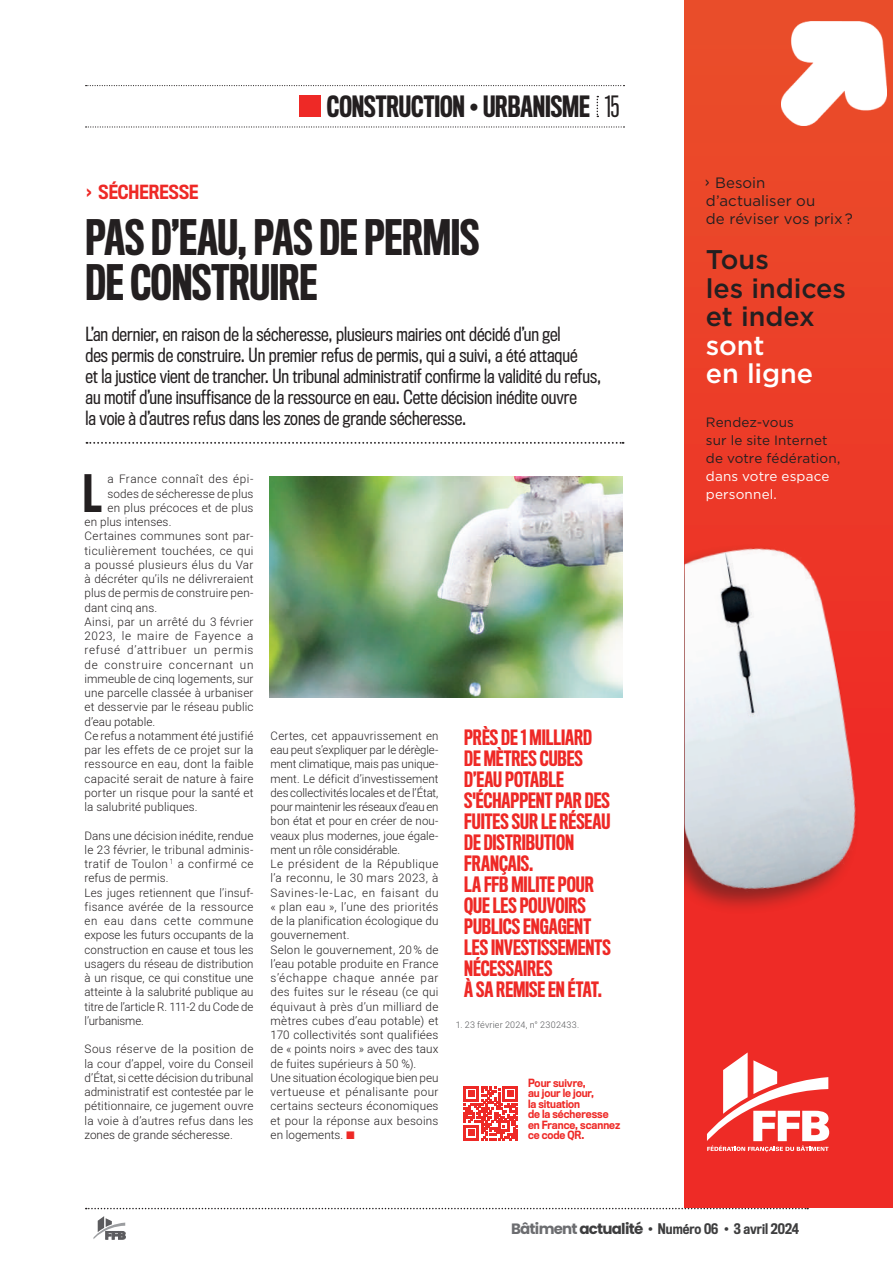
<style>
.page{position:relative;width:893px;height:1263px;background:#fff}
.page>*{position:absolute;margin:0;border:0;box-sizing:border-box;transform-origin:0 0}
.t1{font:500 47.4px "Titling Gothic FB Comp";color:#231f20}
.t2{font:500 45px/45px "Titling Gothic FB Comp";letter-spacing:-.01em;color:#231f20}
.t3{font:500 27px "Titling Gothic FB Comp";letter-spacing:-.005em;color:#231f20}
.t4{font:500 27px/28.5px "Gotham";letter-spacing:-.005em;color:#231f20}
.t5{font:500 27px/28.5px "Gotham";letter-spacing:-.005em;color:#fff}
.t6{font:500 19.5px/21px "Titling Gothic FB Comp";color:#ee2926}
.t7{font:18px/21px "Titling Gothic FB Cond";color:#231f20}
.t8{font:500 18px "Titling Gothic FB Cond";color:#ee2926}
.t9{font:15px/18px "Gotham";color:#231f20}
.t10{font:13.5px/18px "Gotham";letter-spacing:.005em;color:#231f20}
.t11{font:500 13.5px "Titling Gothic FB Cond";color:#3e3e3f}
.t12{font:13.5px/18px "Gotham";letter-spacing:.01em;color:#fff}
.t13{font:300 11.7px/14.2px "Heebo";letter-spacing:.015em;color:#231f20}
.t14{font:300 11.7px "Heebo";letter-spacing:.04em;color:#231f20}
.t15{font:300 11.7px "Heebo";letter-spacing:.065em;color:#231f20}
.t16{font:300 11.7px "Heebo";letter-spacing:.06em;color:#231f20}
.t17{font:300 11.7px "Heebo";letter-spacing:.055em;color:#231f20}
.t18{font:300 11.7px "Heebo";letter-spacing:.045em;color:#231f20}
.t19{font:500 10.5px/10.5px "Titling Gothic FB Narrow";color:#ee2926;scale:.95 1}
.t20{font:300 9px "Heebo";letter-spacing:.025em;color:#57585a}
.s1{font-weight:400}
.s2{font-family:"Titling Gothic FB Cond"}
.s3{font-family:"Poppins";font-weight:700;font-size:15px;color:#6c6d70}
.s4{font-family:"Poppins";font-weight:700;font-size:15px}
.s5{font-family:"Poppins";font-weight:400;font-size:15px}
</style>
<div class="page">
<svg style="left:86px;top:1208px;width:722px;height:1px"></svg>
<svg style="left:93px;top:1216px;width:33px;height:23px"></svg>
<svg style="left:87px;top:442px;width:537px;height:2px"></svg>
<img style="left:269px;top:477px;width:353px;height:221px">
<svg style="left:464px;top:1086px;width:54px;height:54px"></svg>
<svg style="left:86px;top:126px;width:538px;height:2px"></svg>
<svg style="left:86px;top:85px;width:538px;height:1px"></svg>
<div style="left:299px;top:96px;width:21px;height:21px;background:#ee2926"></div>
<svg style="left:597px;top:96px;width:1px;height:21px"></svg>
<svg style="left:685px;top:0;width:208px;height:1208px;background:#eb3b27"></svg>
<img style="left:685px;top:498px;width:208px;height:440px">
<svg style="left:707px;top:1052px;width:122px;height:100px"></svg>
<img style="left:781px;top:22px;width:105px;height:104px">
<h3 class="t8" style="left:87px;top:182px;width:113px">› SÉCHERESSE</h3>
<h3 class="t3" style="left:327px;top:91px;width:294px">CONSTRUCTION • URBANISME <span class="s1">15</span></h3>
<h2 class="t2" style="left:86px;top:217px;width:395px">PAS D’EAU, PAS DE PERMIS<br>DE CONSTRUIRE</h2>
<p class="t7" style="left:86px;top:324px;width:517px">L’an dernier, en raison de la sécheresse, plusieurs mairies ont décidé d’un gel<br>des permis de construire. Un premier refus de permis, qui a suivi, a été attaqué<br>et la justice vient de trancher. Un tribunal administratif confirme la validité du refus, au motif d’une insuffisance de la ressource en eau. Cette décision inédite ouvre<br>la voie à d’autres refus dans les zones de grande sécheresse.</p>
<h1 class="t1" style="left:83px;top:466px;width:20px">L</h1>
<p class="t18" style="left:108px;top:471px;width:147px">a France connaît des épi-</p>
<p class="t13" style="left:108px;top:486px;width:147px">sodes de sécheresse de plus</p>
<p class="t13" style="left:108px;top:500px;width:147px">en plus précoces et de plus</p>
<p class="t13" style="left:85px;top:515px;width:88px">en plus intenses.</p>
<p class="t13" style="left:85px;top:529px;width:171px">Certaines communes sont par-</p>
<p class="t14" style="left:85px;top:542px;width:171px">ticulièrement touchées, ce qui</p>
<p class="t13" style="left:85px;top:557px;width:171px">a poussé plusieurs élus du Var</p>
<p class="t13" style="left:85px;top:572px;width:171px">à décréter qu’ils ne délivreraient</p>
<p class="t13" style="left:85px;top:586px;width:171px">plus de permis de construire pen-</p>
<p class="t13" style="left:85px;top:600px;width:74px">dant cinq ans.</p>
<p class="t13" style="left:85px;top:614px;width:171px">Ainsi, par un arrêté du 3 février</p>
<p class="t17" style="left:85px;top:628px;width:171px">2023, le maire de Fayence a</p>
<p class="t15" style="left:85px;top:642px;width:171px">refusé d’attribuer un permis</p>
<p class="t16" style="left:85px;top:656px;width:171px">de construire concernant un</p>
<p class="t13" style="left:85px;top:671px;width:171px">immeuble de cinq logements, sur</p>
<p class="t13" style="left:85px;top:686px;width:171px">une parcelle classée à urbaniser</p>
<p class="t13" style="left:85px;top:700px;width:171px">et desservie par le réseau public</p>
<p class="t13" style="left:85px;top:714px;width:72px">d’eau potable.</p>
<p class="t13" style="left:85px;top:728px;width:171px">Ce refus a notamment été justifié</p>
<p class="t13" style="left:85px;top:743px;width:171px">par les effets de ce projet sur la</p>
<p class="t13" style="left:85px;top:757px;width:171px">ressource en eau, dont la faible</p>
<p class="t13" style="left:85px;top:771px;width:171px">capacité serait de nature à faire</p>
<p class="t13" style="left:85px;top:785px;width:171px">porter un risque pour la santé et</p>
<p class="t13" style="left:85px;top:800px;width:115px">la salubrité publiques.</p>
<p class="t13" style="left:85px;top:828px;width:171px">Dans une décision inédite, rendue le 23 février, le tribunal adminis&shy;tratif de Toulon <sup>1</sup> a confirmé ce refus de permis.<br>Les juges retiennent que l’insuf&shy;fisance avérée de la ressource en eau dans cette commune expose les futurs occupants de la construction en cause et tous les usagers du réseau de distribution à un risque, ce qui constitue une atteinte à la salubrité publique au titre de l’article R. 111-2 du Code de l’urbanisme.</p>
<p class="t13" style="left:85px;top:1042px;width:171px;text-align:justify">Sous réserve de la position de la cour d’appel, voire du Conseil d’État, si cette décision du tribunal administratif est contestée par le pétitionnaire, ce jugement ouvre la voie à d’autres refus dans les zones de grande sécheresse.</p>
<p class="t13" style="left:271px;top:728px;width:169px">Certes, cet appauvrissement en eau peut s’expliquer par le dérègle&shy;ment climatique, mais pas unique&shy;ment. Le déficit d’investissement des collectivités locales et de l’État, pour maintenir les réseaux d’eau en bon état et pour en créer de nou&shy;veaux plus modernes, joue égale&shy;ment un rôle considérable.<br>Le président de la République l’a reconnu, le 30 mars 2023, à<br>Savines-le-Lac, en faisant du « plan eau », l’une des priorités de la planification écologique du gouvernement.<br>Selon le gouvernement, 20% de l’eau potable produite en France s’échappe chaque année par des fuites sur le réseau (ce qui équivaut à près d’un milliard de mètres cubes d’eau potable) et<br>170 collectivités sont qualifiées de « points noirs » avec des taux de fuites supérieurs à 50 %).<br>Une situation écologique bien peu vertueuse et pénalisante pour certains secteurs économiques et pour la réponse aux besoins en logements.</p>
<h3 class="t6" style="left:464px;top:728px;width:148px">PRÈS DE 1MILLIARD<br>DE MÈTRES CUBES<br>D’EAU POTABLE<br>S'ÉCHAPPENT PAR DES<br>FUITES SUR LE RÉSEAU<br>DE DISTRIBUTION<br>FRANÇAIS.<br>LA FFB MILITE POUR<br>QUE LES POUVOIRS<br>PUBLICS ENGAGENT<br>LES INVESTISSEMENTS<br>NÉCESSAIRES<br>À SA REMISE EN ÉTAT.</h3>
<p class="t20" style="left:456px;top:1019px;width:125px">1. 23 février 2024, n° 2302433.</p>
<p class="t19" style="left:528px;top:1077px;width:99px">Pour suivre,<br>au jour le jour,<br>la situation<br>de la sécheresse en France, scannez ce code QR.</p>
<p class="t9" style="left:706px;top:173px;width:148px"><span class="s2">›</span> Besoin d’actualiser ou<br>de réviser vos prix ?</p>
<h3 class="t4" style="left:706px;top:245px;width:142px">Tous<br>les indices et index</h3>
<h3 class="t5" style="left:706px;top:331px;width:109px">sont<br>en ligne</h3>
<p class="t10" style="left:706px;top:413px;width:136px">Rendez-vous<br>sur le site Internet de votre fédération,</p>
<p class="t12" style="left:706px;top:467px;width:125px">dans votre espace personnel.</p>
<p class="t11" style="left:511px;top:1220px;width:289px"><span class="s3">Bâtiment</span> <span class="s4">actualité</span> <span class="s5">•</span> Numéro 06 <span class="s5">•</span> 3 avril 2024</p>
</div>
